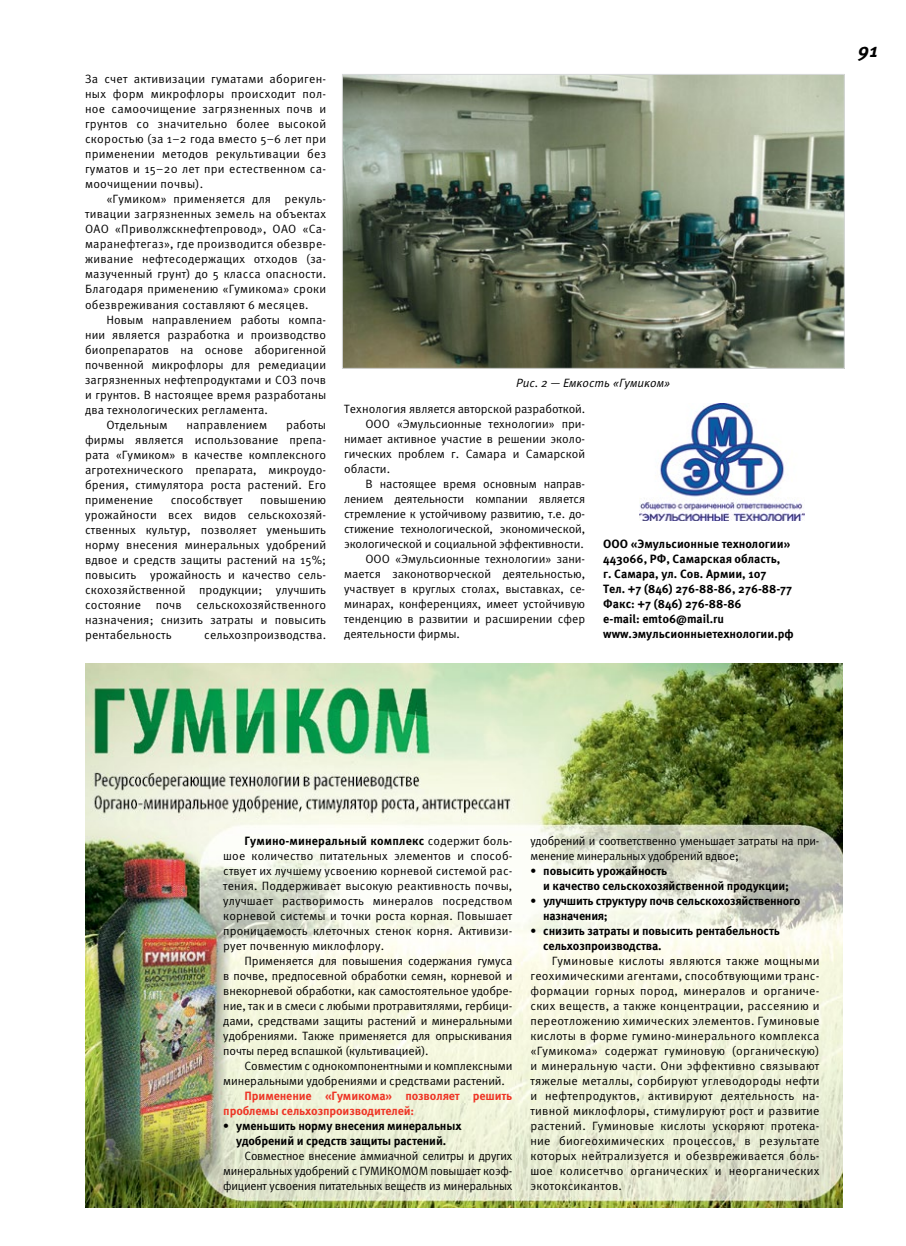
<style>
.page{position:relative;width:906px;height:1246px;background:#fff}
.page>*{position:absolute;margin:0;border:0;box-sizing:border-box;transform-origin:0 0}
.t1{font:italic 700 19.5px "Meta Pro";color:#000}
.t2{font:12px/15px "Meta Pro";color:#000;text-align:justify}
.t3{font:700 12px/15px "Meta Pro";letter-spacing:-.01em;color:#000}
.t4{font:12px/15px "Meta Pro";letter-spacing:-.02em;color:#000}
.t5{font:700 12px/15px "Meta Pro";letter-spacing:-.01em;color:#ee3525}
.t6{font:italic 12px "Meta Pro";color:#000}
.s1{font-weight:700}
</style>
<div class="page">
<img style="left:85px;top:663px;width:757px;height:544px">
<img style="left:640px;top:404px;width:164px;height:117px">
<img style="left:344px;top:76px;width:498px;height:291px">
<div style="left:342px;top:74px;width:502px;height:295px;border:1px solid #d7d9da"></div>
<p class="t2" style="left:85px;top:72px;width:243px">За счет активизации гуматами абориген&shy;ных форм микрофлоры происходит пол&shy;ное самоочищение загрязненных почв и грунтов со значительно более высокой скоростью (за 1–2 года вместо 5–6 лет при применении методов рекультивации без гуматов и 15–20 лет при естественном са&shy;моочищении почвы).</p>
<p class="t2" style="left:85px;top:192px;width:243px;text-indent:21px">«Гумиком» применяется для рекуль&shy;тивации загрязненных земель на объектах ОАО «Приволжскнефтепровод», ОАО «Са&shy;маранефтегаз», где производится обезвре&shy;живание нефтесодержащих отходов (за&shy;мазученный грунт) до 5 класса опасности.<br>Благодаря применению «Гумикома» сроки обезвреживания составляют 6 месяцев.</p>
<p class="t2" style="left:106px;top:312px;width:221px">Новым направлением работы компа-</p>
<p class="t2" style="left:85px;top:327px;width:243px">нии является разработка и производство</p>
<p class="t2" style="left:85px;top:342px;width:243px">биопрепаратов на основе аборигенной</p>
<p class="t2" style="left:85px;top:357px;width:242px">почвенной микрофлоры для ремедиации</p>
<p class="t2" style="left:85px;top:372px;width:242px">загрязненных нефтепродуктами и СОЗ почв</p>
<p class="t2" style="left:85px;top:387px;width:242px">и грунтов. В настоящее время разработаны</p>
<p class="t2" style="left:85px;top:402px;width:184px">два технологических регламента.</p>
<p class="t2" style="left:106px;top:417px;width:63px">Отдельным</p>
<p class="t2" style="left:186px;top:417px;width:82px">направлением</p>
<p class="t2" style="left:85px;top:417px;width:243px;text-indent:201px">работы фирмы является использование препа&shy;рата «Гумиком» в качестве комплексного агротехнического препарата, микроудо&shy;брения, стимулятора роста растений. Его применение</p>
<p class="t2" style="left:171px;top:492px;width:74px">способствует</p>
<p class="t2" style="left:85px;top:492px;width:243px;text-indent:175px">повышению урожайности всех видов сельскохозяй&shy;ственных культур, позволяет уменьшить норму внесения минеральных удобрений вдвое и средств защиты растений на 15%; повысить урожайность и качество сель&shy;скохозяйственной продукции; улучшить состояние почв сельскохозяйственного назначения; снизить затраты и повысить рентабельность</p>
<p class="t2" style="left:204px;top:627px;width:123px">сельхозпроизводства.</p>
<p class="t6" style="left:516px;top:376px;width:156px">Рис. 2 — Емкость «Гумиком»</p>
<p class="t2" style="left:344px;top:401px;width:243px">Технология является авторской разработкой.</p>
<p class="t2" style="left:365px;top:416px;width:221px">ООО «Эмульсионные технологии» при-</p>
<p class="t2" style="left:344px;top:431px;width:242px">нимает активное участие в решении эколо-</p>
<p class="t2" style="left:344px;top:446px;width:243px">гических проблем г. Самара и Самарской</p>
<p class="t2" style="left:344px;top:461px;width:47px">области.</p>
<p class="t2" style="left:365px;top:476px;width:221px">В настоящее время основным направ-</p>
<p class="t2" style="left:344px;top:491px;width:242px">лением деятельности компании является</p>
<p class="t2" style="left:344px;top:506px;width:242px">стремление к устойчивому развитию, т.е. до-</p>
<p class="t2" style="left:344px;top:521px;width:242px">стижение технологической, экономической,</p>
<p class="t2" style="left:344px;top:536px;width:241px">экологической и социальной эффективности.</p>
<p class="t2" style="left:365px;top:551px;width:221px">ООО «Эмульсионные технологии» зани-</p>
<p class="t2" style="left:344px;top:566px;width:242px">мается законотворческой деятельностью,</p>
<p class="t2" style="left:344px;top:581px;width:242px">участвует в круглых столах, выставках, се-</p>
<p class="t2" style="left:344px;top:596px;width:242px">минарах, конференциях, имеет устойчивую</p>
<p class="t2" style="left:344px;top:611px;width:242px">тенденцию в развитии и расширении сфер</p>
<p class="t2" style="left:344px;top:626px;width:117px">деятельности фирмы.</p>
<p class="t3" style="left:603px;top:537px;width:192px">ООО «Эмульсионные технологии»<br>443066, РФ, Самарская область,<br>г. Самара, ул. Сов. Армии, 107<br>Тел. +7 (846) 276-88-86, 276-88-77<br>Факс: +7 (846) 276-88-86<br>e-mail: emt06@mail.ru www.эмульсионныетехнологии.рф</p>
<h1 class="t1" style="left:859px;top:38px;width:21px">91</h1>
<p class="t2" style="left:223px;top:833px;width:291px;text-indent:21px"><span class="s1">Гумино-минеральный комплекс</span> содержит боль&shy;шое количество питательных элементов и способ&shy;ствует их лучшему усвоению корневой системой рас&shy;тения. Поддерживает высокую реактивность почвы, улучшает растворимость минералов посредством корневой системы и точки роста корная. Повышает проницаемость клеточных стенок корня. Активизи&shy;рует почвенную миклофлору.</p>
<p class="t2" style="left:223px;top:953px;width:290px;text-indent:21px">Применяется для повышения содержания гумуса в почве, предпосевной обработки семян, корневой и внекорневой обработки, как самостоятельное удобре&shy;ние, так и в смеси с любыми протравитялями, гербици&shy;дами, средствами защиты растений и минеральными удобрениями. Также применяется для опрыскивания почты перед вспашкой (культивацией).</p>
<p class="t2" style="left:223px;top:1058px;width:291px;text-indent:21px">Совместим с однокомпонентными и комплексными минеральными удобрениями и средствами растений.</p>
<p class="t5" style="left:223px;top:1088px;width:291px;text-indent:21px">Применение «Гумикома» позволяет решить проблемы сельхозпроизводителей:</p>
<p class="t3" style="left:223px;top:1118px;width:240px;text-align:center">• уменьшить норму внесения минеральных удобрений и средств защиты растений.</p>
<p class="t2" style="left:223px;top:1148px;width:290px;text-indent:21px">Совместное внесение аммиачной селитры и других минеральных удобрений с ГУМИКОМОМ повышает коэф&shy;фициент усвоения питательных веществ из минеральных</p>
<p class="t4" style="left:530px;top:833px;width:290px">удобрений и соответственно уменьшает затраты на при&shy;менение минеральных удобрений вдвое;</p>
<p class="t3" style="left:543px;top:863px;width:247px;text-indent:-13px">• повысить урожайность<br>и качество сельскохозяйственной продукции;</p>
<p class="t3" style="left:543px;top:893px;width:259px;text-indent:-13px">• улучшить структуру почв сельскохозяйственного назначения;</p>
<p class="t3" style="left:543px;top:923px;width:238px;text-indent:-13px">• снизить затраты и повысить рентабельность сельхозпроизводства.</p>
<p class="t2" style="left:530px;top:953px;width:291px;text-indent:21px">Гуминовые кислоты являются также мощными геохимическими агентами, способтвующими транс&shy;формации горных пород, минералов и органиче&shy;ских веществ, а также концентрации, рассеянию и переотложению химических элементов. Гуминовые кислоты в форме гумино-минерального комплекса «Гумикома» содержат гуминовую (органическую) и минеральную части. Они эффективно связывают тяжелые металлы, сорбируют углеводороды нефти и нефтепродуктов, активируют деятельность на&shy;тивной миклофлоры, стимулируют рост и развитие растений. Гуминовые кислоты ускоряют протека&shy;ние биогеохимических процессов, в результате которых нейтрализуется и обезвреживается боль&shy;шое колисетчво органических и неорганических экотоксикантов.</p>
</div>
